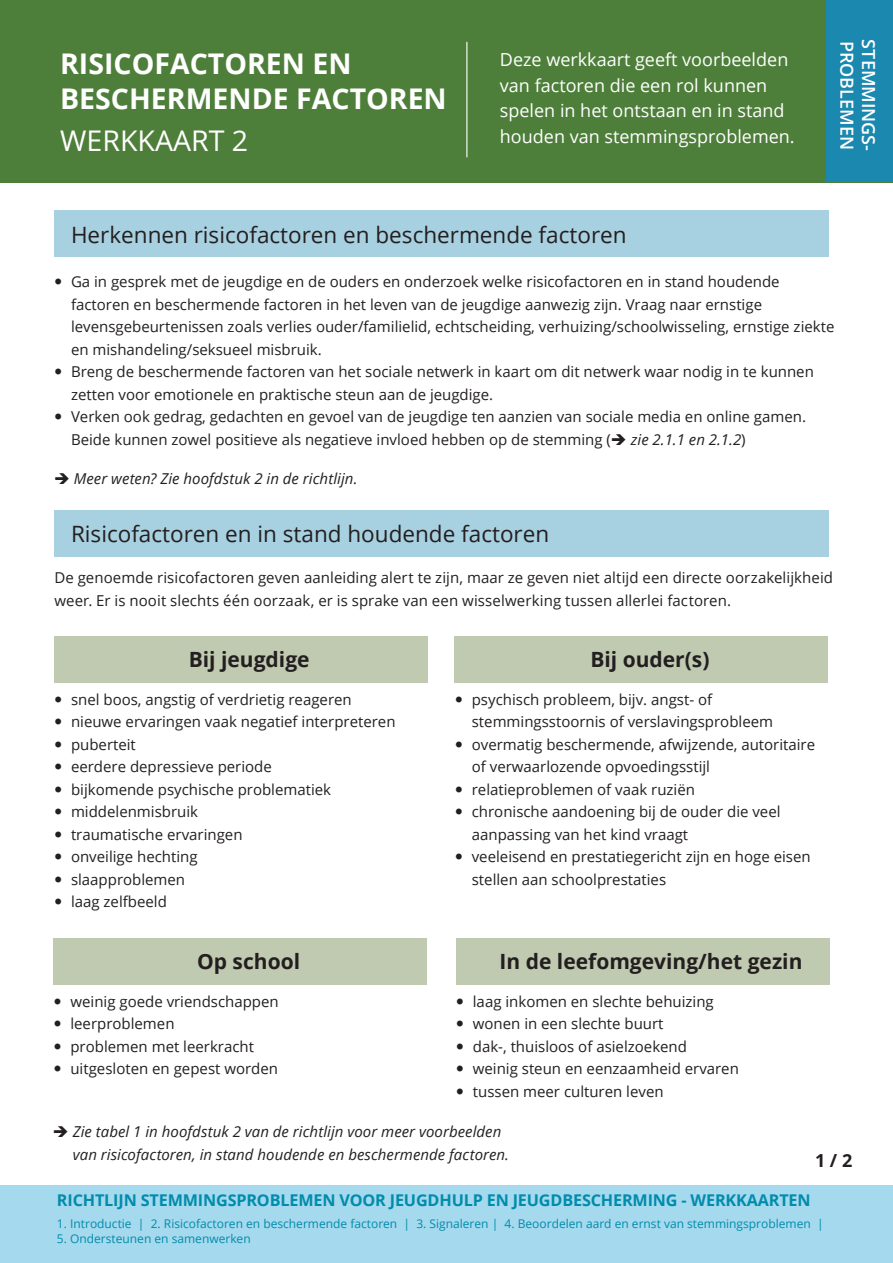
<style>
.page{position:relative;width:893px;height:1263px;background:#fff}
.page>*{position:absolute;margin:0;border:0;box-sizing:border-box;transform-origin:0 0}
.t1{font:700 28.5px/34.2px "Open Sans";color:#fff}
.t2{font:28.5px "Open Sans";color:#fff}
.Koppen_in_roze_balk{font:22.5px "Open Sans";color:#231f20}
.Koppen_in_roze_balk-2{font:700 21px "Open Sans";color:#231f20}
.t3{font:18px/25.5px "Open Sans";color:#fff}
.t4{font:600 18px "Open Sans";color:#fff}
.t5{font:700 18px "Open Sans";color:#231f20}
.t6{font:700 16.2px "Open Sans";letter-spacing:-.01em;color:#008cac}
.Platte_tekst{font:15px/22.5px "Open Sans";color:#231f20}
.Platte_tekst-2{font:italic 15px/22.5px "Open Sans";letter-spacing:.005em;color:#231f20}
.t7{font:12px "Open Sans";color:#008cac}
.s1{font-style:italic}
</style>
<div class="page">
<div style="left:0;top:0;width:893px;height:182px;background:#4e7f3a"></div>
<div style="left:826px;top:0;width:67px;height:182px;background:#1a88af"></div>
<div style="left:0;top:1185px;width:893px;height:78px;background:#a5d9ed"></div>
<div style="left:54px;top:210px;width:774px;height:47px;background:#a7d0e0"></div>
<div style="left:54px;top:510px;width:774px;height:47px;background:#a7d0e0"></div>
<div style="left:54px;top:636px;width:373px;height:46px;background:#c0cab0"></div>
<div style="left:53px;top:938px;width:374px;height:46px;background:#c0cab0"></div>
<div style="left:455px;top:636px;width:373px;height:46px;background:#c0cab0"></div>
<div style="left:456px;top:938px;width:373px;height:46px;background:#c0cab0"></div>
<hr style="left:466px;top:42px;width:1px;height:115px;background:#fff">
<p class="t1" style="left:60px;top:46px;width:388px">RISICOFACTOREN EN<br>BESCHERMENDE FACTOREN</p>
<p class="t2" style="left:60px;top:121px;width:190px">WERKKAART 2</p>
<p class="t3" style="left:500px;top:47px;width:296px">Deze werkkaart geeft voorbeelden van factoren die een rol kunnen spelen in het ontstaan en in stand houden van stemmingsproblemen.</p>
<p class="Koppen_in_roze_balk" style="left:71px;top:219px;width:557px">Herkennen risicofactoren en beschermende factoren</p>
<p class="t4" style="left:859px;top:41px;width:111px;rotate:90deg">PROBLEMEN</p>
<p class="t4" style="left:881px;top:39px;width:113px;rotate:90deg">STEMMINGS-</p>
<p class="Platte_tekst" style="left:71px;top:270px;width:765px">Ga in gesprek met de jeugdige en de ouders en onderzoek welke risicofactoren en in stand houdende factoren en beschermende factoren in het leven van de jeugdige aanwezig zijn. Vraag naar ernstige levensgebeurtenissen zoals verlies ouder/familielid, echtscheiding, verhuizing/schoolwisseling, ernstige ziekte en mishandeling/seksueel misbruik.</p>
<p class="Platte_tekst" style="left:71px;top:360px;width:744px">Breng de beschermende factoren van het sociale netwerk in kaart om dit netwerk waar nodig in te kunnen zetten voor emotionele en praktische steun aan de jeugdige.</p>
<p class="Platte_tekst" style="left:71px;top:405px;width:736px">Verken ook gedrag, gedachten en gevoel van de jeugdige ten aanzien van sociale media en online gamen.<br>Beide kunnen zowel positieve als negatieve invloed hebben op de stemming (➔ <span class="s1">zie 2.1.1 en 2.1.2</span>)</p>
<p class="Platte_tekst-2" style="left:54px;top:466px;width:305px">➔ Meer weten? Zie hoofdstuk 2 in de richtlijn.</p>
<p class="Koppen_in_roze_balk" style="left:71px;top:519px;width:480px">Risicofactoren en in stand houdende factoren</p>
<p class="Platte_tekst" style="left:54px;top:566px;width:780px">De genoemde risicofactoren geven aanleiding alert te zijn, maar ze geven niet altijd een directe oorzakelijkheid weer. Er is nooit slechts één oorzaak, er is sprake van een wisselwerking tussen allerlei factoren.</p>
<p class="Koppen_in_roze_balk-2" style="left:189px;top:645px;width:122px">Bij jeugdige</p>
<p class="Platte_tekst" style="left:71px;top:687px;width:282px">snel boos, angstig of verdrietig reageren</p>
<p class="Platte_tekst" style="left:71px;top:710px;width:326px">nieuwe ervaringen vaak negatief interpreteren</p>
<p class="Platte_tekst" style="left:71px;top:732px;width:66px">puberteit</p>
<p class="Platte_tekst" style="left:71px;top:755px;width:202px">eerdere depressieve periode</p>
<p class="Platte_tekst" style="left:71px;top:777px;width:262px">bijkomende psychische problematiek</p>
<p class="Platte_tekst" style="left:71px;top:800px;width:129px">middelenmisbruik</p>
<p class="Platte_tekst" style="left:71px;top:822px;width:173px">traumatische ervaringen</p>
<p class="Platte_tekst" style="left:71px;top:845px;width:128px">onveilige hechting</p>
<p class="Platte_tekst" style="left:71px;top:867px;width:116px">slaapproblemen</p>
<p class="Platte_tekst" style="left:71px;top:890px;width:97px">laag zelfbeeld</p>
<p class="Koppen_in_roze_balk-2" style="left:197px;top:947px;width:104px">Op school</p>
<p class="Platte_tekst" style="left:70px;top:989px;width:210px">weinig goede vriendschappen</p>
<p class="Platte_tekst" style="left:70px;top:1012px;width:106px">leerproblemen</p>
<p class="Platte_tekst" style="left:70px;top:1034px;width:185px">problemen met leerkracht</p>
<p class="Platte_tekst" style="left:70px;top:1057px;width:209px">uitgesloten en gepest worden</p>
<p class="Koppen_in_roze_balk-2" style="left:590px;top:645px;width:121px">Bij ouder(s)</p>
<p class="Platte_tekst" style="left:472px;top:687px;width:303px">psychisch probleem, bijv. angst- of stemmingsstoornis of verslavingsprobleem</p>
<p class="Platte_tekst" style="left:472px;top:732px;width:345px">overmatig beschermende, afwijzende, autoritaire of verwaarlozende opvoedingsstijl</p>
<p class="Platte_tekst" style="left:472px;top:777px;width:225px">relatieproblemen of vaak ruziën</p>
<p class="Platte_tekst" style="left:472px;top:800px;width:310px">chronische aandoening bij de ouder die veel aanpassing van het kind vraagt</p>
<p class="Platte_tekst" style="left:472px;top:845px;width:340px">veeleisend en prestatiegericht zijn en hoge eisen stellen aan schoolprestaties</p>
<p class="Koppen_in_roze_balk-2" style="left:500px;top:947px;width:304px">In de leefomgeving/het gezin</p>
<p class="Platte_tekst" style="left:473px;top:989px;width:242px">laag inkomen en slechte behuizing</p>
<p class="Platte_tekst" style="left:473px;top:1012px;width:192px">wonen in een slechte buurt</p>
<p class="Platte_tekst" style="left:473px;top:1034px;width:216px">dak-, thuisloos of asielzoekend</p>
<p class="Platte_tekst" style="left:473px;top:1057px;width:268px">weinig steun en eenzaamheid ervaren</p>
<p class="Platte_tekst" style="left:473px;top:1079px;width:192px">tussen meer culturen leven</p>
<p class="Platte_tekst-2" style="left:73px;top:1120px;width:438px;text-indent:-20px">➔ Zie tabel 1 in hoofdstuk 2 van de richtlijn voor meer voorbeelden van risicofactoren, in stand houdende en beschermende factoren.</p>
<p class="t5" style="left:815px;top:1148px;width:39px">1 / 2</p>
<p class="t6" style="left:57px;top:1188px;width:755px">RICHTLIJN STEMMINGSPROBLEMEN VOOR JEUGDHULP EN JEUGDBESCHERMING - WERKKAARTEN</p>
<p class="t7" style="left:57px;top:1216px;width:768px">1. Introductie | 2. Risicofactoren en beschermende factoren | 3. Signaleren | 4. Beoordelen aard en ernst van stemmingsproblemen |</p>
<p class="t7" style="left:57px;top:1230px;width:195px">5. Ondersteunen en samenwerken</p>
</div>
